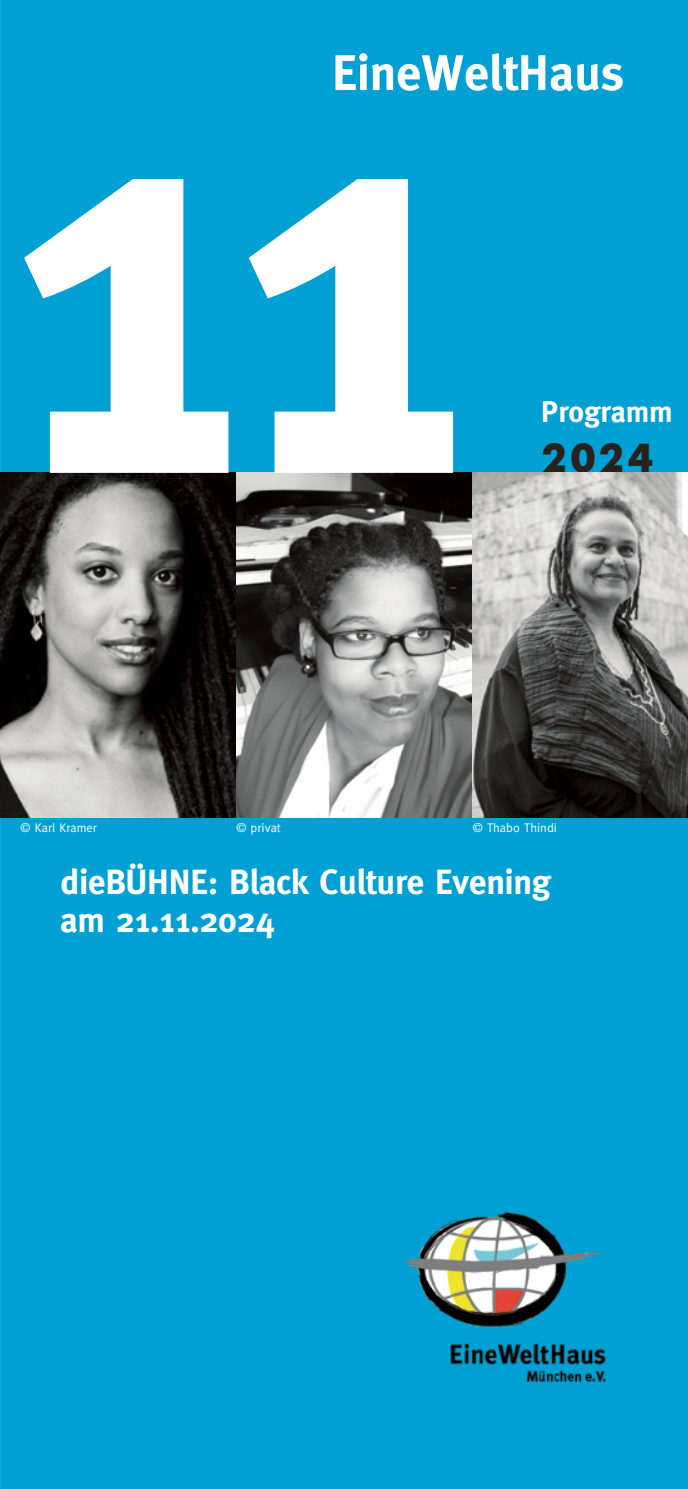
<style>
.page{position:relative;width:688px;height:1489px;background:#fff}
.page>*{position:absolute;margin:0;border:0;box-sizing:border-box;transform-origin:0 0}
.t1{font:700 562.5px "Meta";color:#fff}
.t2{font:700 50px "Meta";color:#fff}
.t3{font:700 40px "Futura BQ";color:#29211a}
.t4{font:700 35px/38.2px "Meta";letter-spacing:-.005em;color:#fff}
.t5{font:700 30px "Meta";color:#fff}
.t6{font:12.5px "Meta";color:#fff}
</style>
<div class="page">
<div style="left:0;top:0;width:687px;height:1488px;background:#00a0d4"></div>
<img style="left:0;top:0;width:1px;height:331px">
<img style="left:0;top:473px;width:687px;height:344px">
<h2 class="t2" style="left:332px;top:44px;width:293px">EineWeltHaus</h2>
<h1 class="t1" style="left:-4px;top:-48px;width:479px">11</h1>
<p class="t5" style="left:541px;top:394px;width:133px">Programm</p>
<p class="t3" style="left:541px;top:433px;width:114px">2024</p>
<p class="t6" style="left:21px;top:820px;width:78px">© Karl Kramer</p>
<p class="t6" style="left:236px;top:820px;width:46px">© privat</p>
<p class="t6" style="left:472px;top:820px;width:86px">© Thabo Thindi</p>
<p class="t4" style="left:60px;top:862px;width:492px">dieBÜHNE: Black Culture Evening am 21.11.2024</p>
</div>
